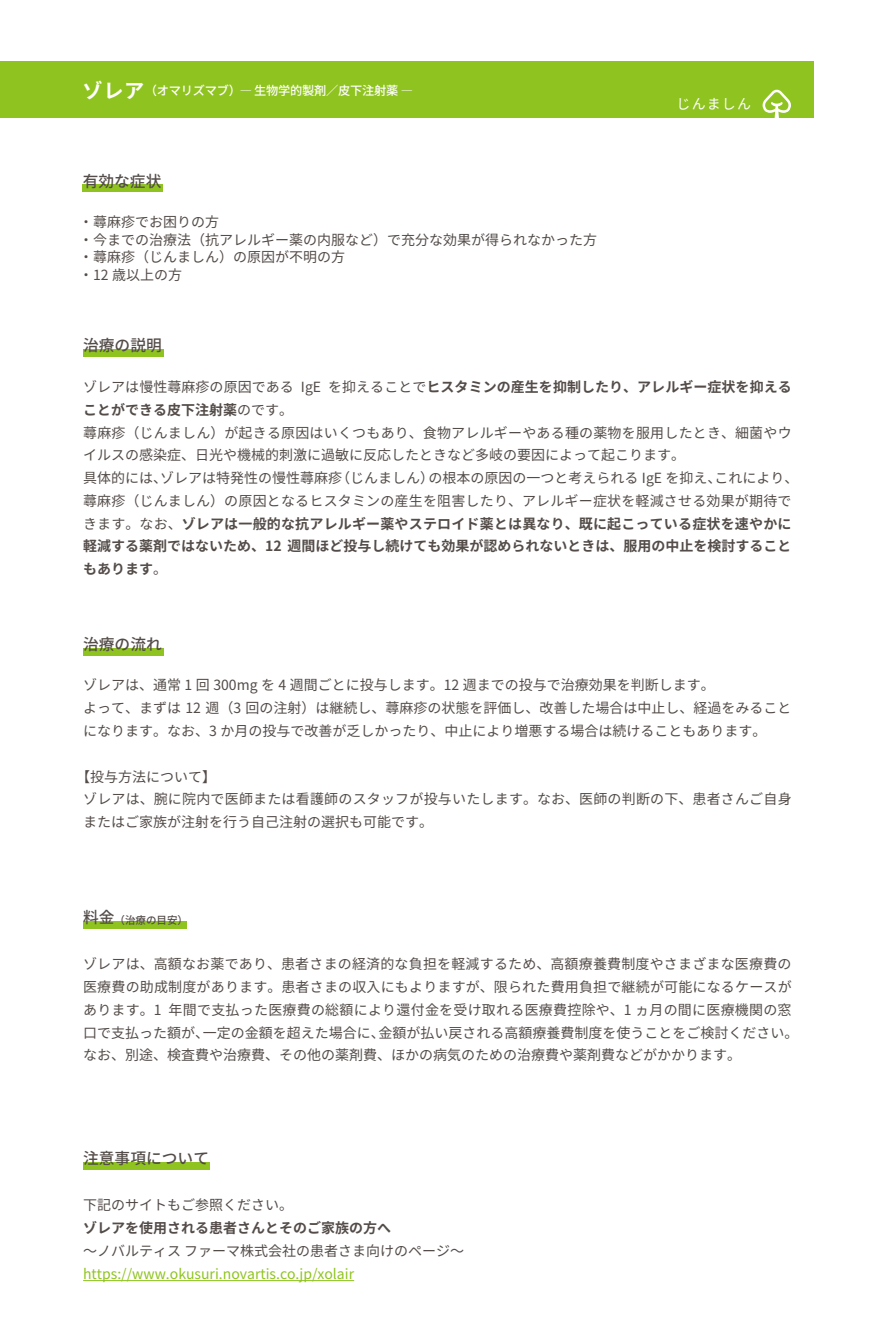
<style>
.page{position:relative;width:875px;height:1343px;background:#fff}
.page>*{position:absolute;margin:0;border:0;box-sizing:border-box;transform-origin:0 0}
.t1{font:500 15.75px "Noto Sans CJ Kjp";color:#534c49}
.t2{font:14px/22.8px "Noto Sans CJ Kjp";color:#534c49}
.t3{font:14px "Noto Sans CJ Kjp";color:#8fc31f}
.t4{font:700 14px "Noto Sans CJ Kjp";color:#534c49}
.t5{font:14px "Noto Sans CJ Kjp";letter-spacing:.08em;color:#fff}
.t6{font:500 12.25px "Noto Sans CJ Kjp";letter-spacing:-.02em;color:#fff}
.t7{font:500 10.5px "Noto Sans CJ Kjp";color:#534c49}
.s1{font-weight:700;font-size:20.12px}
.s2{font-weight:700}
.s3{font-size:15.75px}
</style>
<div class="page">
<div style="left:0;top:61px;width:814px;height:57px;background:#8fc31f"></div>
<svg style="left:763px;top:90px;width:28px;height:28px"></svg>
<div style="left:83px;top:184px;width:80px;height:7px;background:#8fc31f"></div>
<div style="left:83px;top:349px;width:81px;height:7px;background:#8fc31f"></div>
<div style="left:83px;top:648px;width:81px;height:7px;background:#8fc31f"></div>
<div style="left:83px;top:921px;width:104px;height:7px;background:#8fc31f"></div>
<div style="left:83px;top:1162px;width:127px;height:7px;background:#8fc31f"></div>
<hr style="left:83px;top:1280px;width:271px;height:1px;background:#8fc31f">
<p class="t6" style="left:83px;top:83px;width:332px"><span class="s1">ゾレア</span>（オマリズマブ）― 生物学的製剤／皮下注射薬 ―</p>
<p class="t1" style="left:83px;top:172px;width:80px">有効な症状</p>
<p class="t2" style="left:79px;top:214px;width:520px;line-height:17.5px">・蕁麻疹でお困りの方<br>・今までの治療法（抗アレルギー薬の内服など）で充分な効果が得られなかった方・蕁麻疹（じんましん）の原因が不明の方<br>・12 歳以上の方</p>
<p class="t5" style="left:677px;top:95px;width:76px">じんましん</p>
<p class="t1" style="left:83px;top:337px;width:80px">治療の説明</p>
<p class="t2" style="left:83px;top:376px;width:717px">ゾレアは慢性蕁麻疹の原因である IgE を抑えることで<span class="s2">ヒスタミンの産生を抑制したり、アレルギー症状を抑えることができる皮下注射薬</span>のです。<br>蕁麻疹（じんましん）が起きる原因はいくつもあり、食物アレルギーやある種の薬物を服用したとき、細菌やウイルスの感染症、日光や機械的刺激に過敏に反応したときなど多岐の要因によって起こります。<br>具体的には、ゾレアは特発性の慢性蕁麻疹（じんましん）の根本の原因の一つと考えられる IgE を抑え、これにより、蕁麻疹（じんましん）の原因となるヒスタミンの産生を阻害したり、アレルギー症状を軽減させる効果が期待できます。なお、<span class="s2">ゾレアは一般的な抗アレルギー薬やステロイド薬とは異なり、既に起こっている症状を速やかに軽減する薬剤ではないため、12 週間ほど投与し続けても効果が認められないときは、服用の中止を検討することもあります</span>。</p>
<p class="t1" style="left:83px;top:635px;width:80px">治療の流れ</p>
<p class="t2" style="left:83px;top:674px;width:710px">ゾレアは、通常 1 回 300mg を 4 週間ごとに投与します。12 週までの投与で治療効果を判断します。<br>よって、まずは 12 週（3 回の注射）は継続し、蕁麻疹の状態を評価し、改善した場合は中止し、経過をみることになります。なお、3 か月の投与で改善が乏しかったり、中止により増悪する場合は続けることもあります。</p>
<p class="t2" style="left:83px;top:765px;width:710px;text-indent:-7px">【投与方法について】<br>ゾレアは、腕に院内で医師または看護師のスタッフが投与いたします。なお、医師の判断の下、患者さんご自身またはご家族が注射を行う自己注射の選択も可能です。</p>
<p class="t7" style="left:83px;top:914px;width:106px"><span class="s3">料金</span>（治療の目安）</p>
<p class="t2" style="left:83px;top:953px;width:717px">ゾレアは、高額なお薬であり、患者さまの経済的な負担を軽減するため、高額療養費制度やさまざまな医療費の医療費の助成制度があります。患者さまの収入にもよりますが、限られた費用負担で継続が可能になるケースがあります。1 年間で支払った医療費の総額により還付金を受け取れる医療費控除や、1 ヵ月の間に医療機関の窓口で支払った額が、一定の金額を超えた場合に、金額が払い戻される高額療養費制度を使うことをご検討ください。なお、別途、検査費や治療費、その他の薬剤費、ほかの病気のための治療費や薬剤費などがかかります。</p>
<p class="t1" style="left:83px;top:1149px;width:127px">注意事項について</p>
<p class="t2" style="left:83px;top:1193px;width:211px">下記のサイトもご参照ください。</p>
<p class="t4" style="left:83px;top:1219px;width:309px">ゾレアを使用される患者さんとそのご家族の方へ</p>
<p class="t2" style="left:83px;top:1239px;width:383px">～ノバルティス ファーマ株式会社の患者さま向けのページ～</p>
<p class="t3" style="left:83px;top:1265px;width:273px">https://www.okusuri.novartis.co.jp/xolair</p>
</div>
